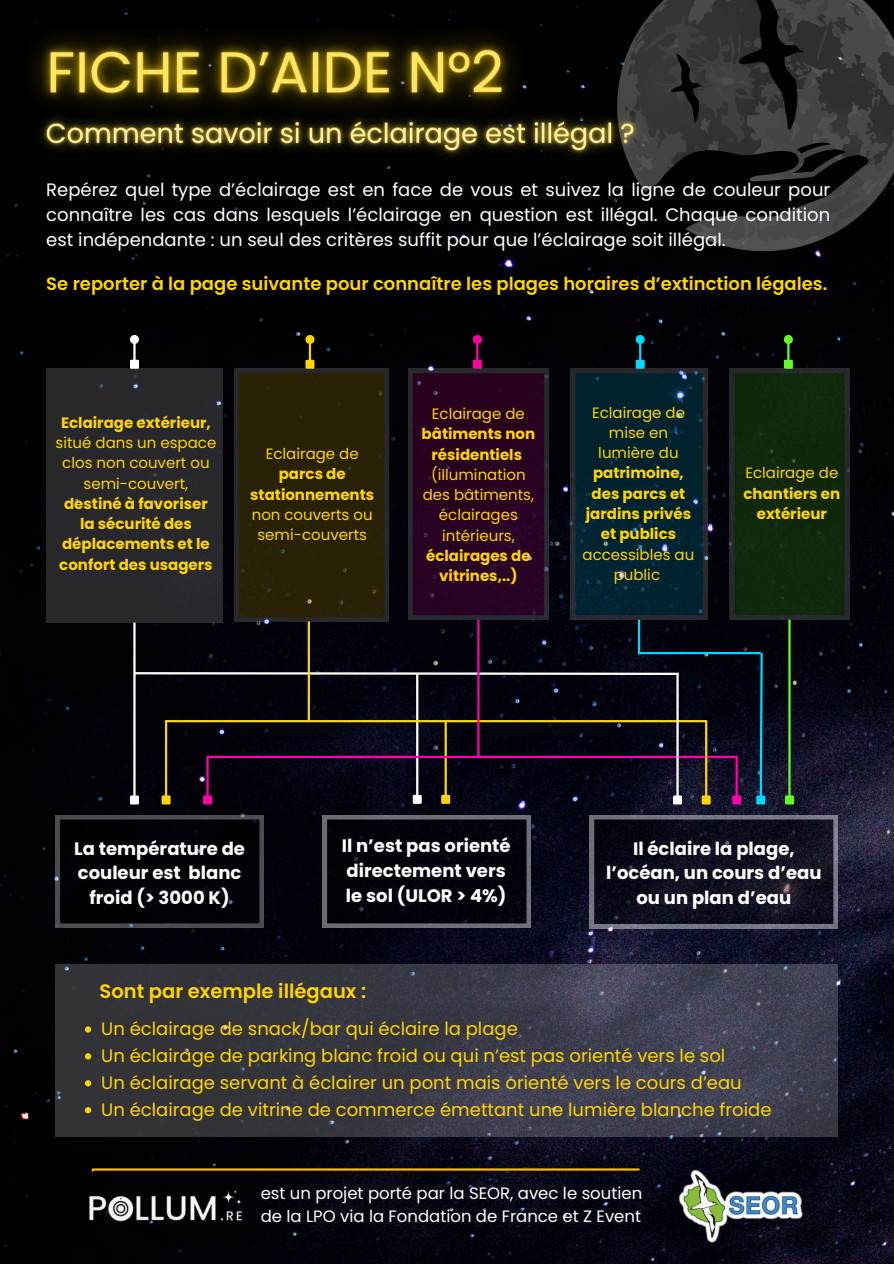
<style>
.page{position:relative;width:894px;height:1264px;background:#fff}
.page>*{position:absolute;margin:0;border:0;box-sizing:border-box;transform-origin:0 0}
.t1{font:600 19.5px "Poppins";color:#ffd501}
.t2{font:18px "Poppins";color:#ffd501}
.t3{font:18px/24.8px "Poppins";color:#fff;text-align:justify}
.t4{font:700 18px/24.8px "Poppins";color:#fff;text-align:center}
.t5{font:600 18px "Poppins";color:#ffd501}
.t6{font:16.5px/22.5px "Poppins";color:#fff}
.t7{font:15px/20.2px "Poppins";color:#ffd501;text-align:center}
.t8{font:700 15px/20.2px "Poppins";color:#ffd501;text-align:center}
.s1{font-weight:400}
.s2{font-weight:700}
</style>
<div class="page">
<img style="left:0;top:0;width:893px;height:1263px">
<div style="left:636px;top:251px;width:257px;height:6px;background:#000004"></div>
<svg style="left:617px;top:243px;width:276px;height:8px;background:#131316"></svg>
<svg style="left:612px;top:0;width:281px;height:243px;background:#272728"></svg>
<img style="left:728px;top:0;width:83px;height:130px">
<img style="left:666px;top:54px;width:39px;height:69px">
<div style="left:46px;top:369px;width:176px;height:253px;background:#28282c"></div>
<svg style="left:234px;top:369px;width:154px;height:253px;background:#282108"></svg>
<svg style="left:570px;top:369px;width:137px;height:250px;background:#062531"></svg>
<svg style="left:729px;top:369px;width:119px;height:250px;background:#12280f"></svg>
<svg style="left:133px;top:344px;width:2px;height:16px"></svg>
<div style="left:131px;top:336px;width:7px;height:7px;background:#fff;border-radius:50%"></div>
<div style="left:130px;top:335px;width:9px;height:9px;border:2px solid #fff;border-radius:50%"></div>
<div style="left:131px;top:361px;width:7px;height:6px;background:#fff"></div>
<div style="left:130px;top:360px;width:9px;height:9px;border:2px solid #fff"></div>
<svg style="left:309px;top:344px;width:2px;height:16px"></svg>
<div style="left:306px;top:336px;width:7px;height:7px;background:#ffd501;border-radius:50%"></div>
<div style="left:305px;top:335px;width:9px;height:9px;border:2px solid #ffd501;border-radius:50%"></div>
<div style="left:306px;top:361px;width:7px;height:6px;background:#ffd501"></div>
<div style="left:305px;top:360px;width:9px;height:9px;border:2px solid #ffd501"></div>
<div style="left:474px;top:336px;width:6px;height:7px;background:#ff00a8;border-radius:50%"></div>
<div style="left:472px;top:335px;width:9px;height:9px;border:2px solid #ff00a8;border-radius:50%"></div>
<svg style="left:408px;top:343px;width:140px;height:276px;background:#250420"></svg>
<div style="left:472px;top:360px;width:9px;height:9px;border:2px solid #ff00a8"></div>
<svg style="left:639px;top:344px;width:2px;height:16px"></svg>
<div style="left:636px;top:336px;width:7px;height:7px;background:#00d9ff;border-radius:50%"></div>
<div style="left:635px;top:335px;width:9px;height:9px;border:2px solid #00d9ff;border-radius:50%"></div>
<div style="left:636px;top:361px;width:7px;height:6px;background:#00d9ff"></div>
<div style="left:635px;top:360px;width:9px;height:9px;border:2px solid #00d9ff"></div>
<svg style="left:787px;top:344px;width:2px;height:16px"></svg>
<div style="left:784px;top:336px;width:7px;height:7px;background:#61fd22;border-radius:50%"></div>
<div style="left:783px;top:335px;width:9px;height:9px;border:2px solid #61fd22;border-radius:50%"></div>
<div style="left:784px;top:361px;width:7px;height:6px;background:#61fd22"></div>
<div style="left:783px;top:360px;width:9px;height:9px;border:2px solid #61fd22"></div>
<svg style="left:322px;top:815px;width:209px;height:112px;background:#0e0e16"></svg>
<svg style="left:589px;top:815px;width:248px;height:113px;background:#191928"></svg>
<hr style="left:133px;top:622px;width:2px;height:174px;background:#fff">
<div style="left:131px;top:796px;width:7px;height:7px;background:#fff"></div>
<div style="left:130px;top:795px;width:9px;height:9px;border:2px solid #fff"></div>
<svg style="left:132px;top:671px;width:548px;height:5px"></svg>
<hr style="left:416px;top:673px;width:2px;height:122px;background:#fff">
<div style="left:412px;top:794px;width:9px;height:9px;border:2px solid #fff"></div>
<hr style="left:307px;top:621px;width:3px;height:100px;background:#ffd501">
<hr style="left:165px;top:720px;width:542px;height:2px;background:#ffd501">
<hr style="left:444px;top:721px;width:2px;height:74px;background:#ffd501">
<div style="left:442px;top:796px;width:7px;height:6px;background:#ffd501"></div>
<div style="left:441px;top:794px;width:9px;height:9px;border:2px solid #ffd501"></div>
<hr style="left:165px;top:721px;width:2px;height:75px;background:#ffd501">
<div style="left:163px;top:796px;width:6px;height:7px;background:#ffd501"></div>
<div style="left:161px;top:795px;width:9px;height:9px;border:2px solid #ffd501"></div>
<hr style="left:477px;top:619px;width:2px;height:138px;background:#ff00a8">
<hr style="left:206px;top:755px;width:531px;height:3px;background:#ff00a8">
<hr style="left:206px;top:757px;width:2px;height:39px;background:#ff00a8">
<div style="left:204px;top:796px;width:7px;height:7px;background:#ff00a8"></div>
<div style="left:203px;top:795px;width:9px;height:9px;border:2px solid #ff00a8"></div>
<hr style="left:637px;top:619px;width:3px;height:35px;background:#00d9ff">
<hr style="left:638px;top:652px;width:122px;height:2px;background:#00d9ff">
<svg style="left:758px;top:651px;width:5px;height:144px"></svg>
<div style="left:757px;top:796px;width:7px;height:7px;background:#00d9ff"></div>
<div style="left:756px;top:795px;width:9px;height:9px;border:2px solid #00d9ff"></div>
<hr style="left:788px;top:619px;width:2px;height:177px;background:#61fd22">
<div style="left:785px;top:796px;width:7px;height:7px;background:#61fd22"></div>
<div style="left:784px;top:795px;width:9px;height:9px;border:2px solid #61fd22"></div>
<svg style="left:55px;top:815px;width:209px;height:112px;background:#09090e"></svg>
<img style="left:89px;top:1189px;width:152px;height:32px">
<img style="left:673px;top:1168px;width:135px;height:75px">
<svg style="left:91px;top:1166px;width:549px;height:6px;background:#624708"></svg>
<hr style="left:676px;top:674px;width:2px;height:122px;background:#fff">
<div style="left:674px;top:796px;width:6px;height:7px;background:#fff"></div>
<div style="left:672px;top:795px;width:9px;height:9px;border:2px solid #fff"></div>
<hr style="left:704px;top:721px;width:3px;height:75px;background:#ffd501">
<div style="left:702px;top:796px;width:7px;height:7px;background:#ffd501"></div>
<div style="left:701px;top:795px;width:9px;height:9px;border:2px solid #ffd501"></div>
<hr style="left:735px;top:757px;width:2px;height:39px;background:#ff00a8">
<div style="left:733px;top:796px;width:6px;height:7px;background:#ff00a8"></div>
<div style="left:732px;top:795px;width:9px;height:9px;border:2px solid #ff00a8"></div>
<img style="left:0;top:0;width:564px;height:172px">
<img style="left:18px;top:87px;width:645px;height:95px">
<svg style="left:56px;top:964px;width:781px;height:172px;background:#3a3a46"></svg>
<svg style="left:85px;top:1026px;width:6px;height:6px"></svg>
<svg style="left:85px;top:1053px;width:6px;height:6px"></svg>
<svg style="left:85px;top:1080px;width:6px;height:6px"></svg>
<svg style="left:85px;top:1107px;width:6px;height:6px"></svg>
<p class="t3" style="left:46px;top:178px;width:785px">Repérez quel type d’éclairage est en face de vous et suivez la ligne de couleur pour connaître les cas dans lesquels l’éclairage en question est illégal. Chaque condition est indépendante : un seul des critères suffit pour que l’éclairage soit illégal.</p>
<h3 class="t5" style="left:46px;top:271px;width:782px">Se reporter à la page suivante pour connaître les plages horaires d’extinction légales.</h3>
<p class="t8" style="left:56px;top:412px;width:162px">Eclairage extérieur, <span class="s1">situé dans un espace clos non couvert ou semi-couvert, </span>destiné à favoriser la sécurité des déplacements et le confort des usagers</p>
<h4 class="t7" style="left:250px;top:444px;width:125px">Eclairage de <span class="s2">parcs de stationnements </span>non couverts ou semi-couverts</h4>
<h3 class="t8" style="left:421px;top:404px;width:115px"><span class="s1">Eclairage de </span>bâtiments non résidentiels</h3>
<p class="t7" style="left:422px;top:464px;width:113px">(illumination des bâtiments, éclairages intérieurs, <span class="s2">éclairages de vitrines,..)</span></p>
<p class="t7" style="left:582px;top:402px;width:113px">Eclairage de mise en lumière du <span class="s2">patrimoine, des parcs et jardins privés et publics </span>accessibles au public</p>
<p class="t8" style="left:743px;top:463px;width:98px"><span class="s1">Eclairage de </span>chantiers en extérieur</p>
<p class="t4" style="left:74px;top:836px;width:172px">La température de couleur est blanc froid (&gt; 3000 K)</p>
<p class="t4" style="left:341px;top:833px;width:170px;text-align:left">Il n’est pas orienté directement vers le sol (ULOR &gt; 4%)</p>
<p class="t4" style="left:606px;top:836px;width:217px">Il éclaire la plage, l’océan, un cours d’eau ou un plan d’eau</p>
<h3 class="t1" style="left:99px;top:977px;width:268px">Sont par exemple illégaux :</h3>
<h3 class="t2" style="left:101px;top:1016px;width:418px">Un éclairage de snack/bar qui éclaire la plage</h3>
<p class="t2" style="left:101px;top:1043px;width:625px">Un éclairage de parking blanc froid ou qui n’est pas orienté vers le sol</p>
<p class="t2" style="left:101px;top:1070px;width:642px">Un éclairage servant à éclairer un pont mais orienté vers le cours d’eau</p>
<p class="t2" style="left:101px;top:1096px;width:671px">Un éclairage de vitrine de commerce émettant une lumière blanche froide</p>
<h3 class="t6" style="left:260px;top:1182px;width:383px">est un projet porté par la SEOR, avec le soutien de la LPO via la Fondation de France et Z Event</h3>
</div>
